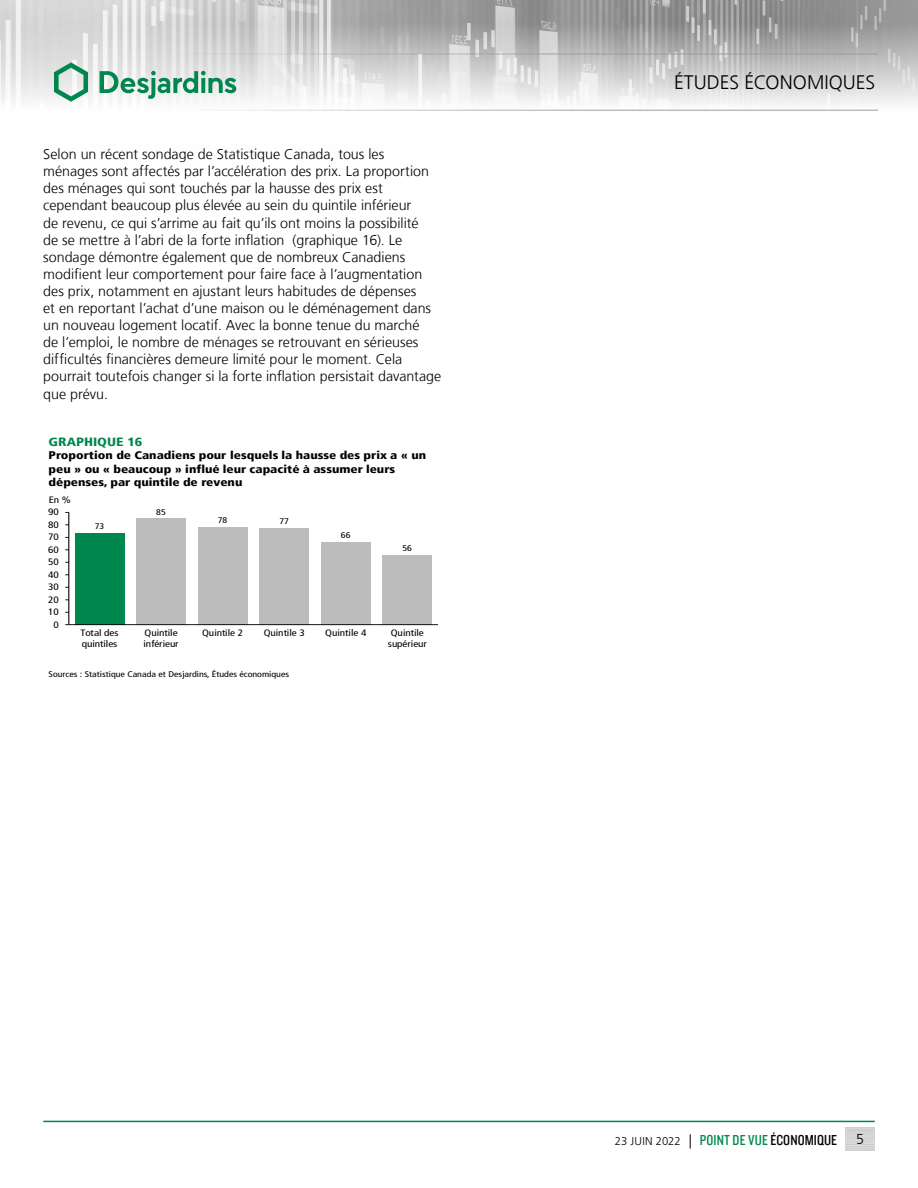
<style>
.page{position:relative;width:918px;height:1188px;background:#fff}
.page>*{position:absolute;margin:0;border:0;box-sizing:border-box;transform-origin:0 0}
.t1{font:300 19.5px "Frutiger LT";color:#000}
.t2{font:300 14.25px/17.1px "Frutiger LT";color:#000}
.t3{font:900 condensed 12px "Frutiger LT";letter-spacing:-.005em;color:#00874e;scale:1.2 1}
.t4{font:300 11.25px "Frutiger LT";letter-spacing:.005em;color:#000}
.t5{font:900 condensed 11.1px "Frutiger LT";color:#000;scale:1.2 1}
.t6{font:condensed 9.3px "Frutiger LT";color:#000;scale:1.2 1}
.t7{font:condensed 8.25px "Frutiger LT";color:#000;scale:1.2 1}
.s1{font-size:14.25px}
.s2{font-family:"Knockout 29 Junior Ltweight";font-weight:400;font-size:15px;color:#00874e}
.s3{font-family:"Knockout 29 Junior Ltweight";font-weight:400;font-size:15px}
</style>
<div class="page">
<img style="left:0;top:0;width:918px;height:110px">
<hr style="left:0;top:54px;width:878px;height:1px;background:#9d9d9c">
<hr style="left:0;top:110px;width:878px;height:1px;background:#9d9d9c">
<svg style="left:54px;top:62px;width:34px;height:40px"></svg>
<svg style="left:100px;top:71px;width:136px;height:28px"></svg>
<hr style="left:43px;top:1121px;width:832px;height:1px;background:#00874e">
<div style="left:75px;top:534px;width:49px;height:91px;background:#00874e"></div>
<div style="left:383px;top:555px;width:49px;height:70px;background:#bdbcbc"></div>
<div style="left:321px;top:542px;width:49px;height:83px;background:#bdbcbc"></div>
<div style="left:260px;top:529px;width:49px;height:96px;background:#bdbcbc"></div>
<div style="left:198px;top:527px;width:49px;height:98px;background:#bdbcbc"></div>
<div style="left:137px;top:519px;width:49px;height:106px;background:#bdbcbc"></div>
<hr style="left:69px;top:512px;width:1px;height:113px;background:#000">
<hr style="left:69px;top:624px;width:369px;height:1px;background:#000">
<p class="t2" style="left:43px;top:146px;width:387px">Selon un récent sondage de Statistique Canada, tous les ménages sont affectés par l’accélération des prix. La proportion des ménages qui sont touchés par la hausse des prix est cependant beaucoup plus élevée au sein du quintile inférieur de revenu, ce qui s’arrime au fait qu’ils ont moins la possibilité de se mettre à l’abri de la forte inflation (graphique 16). Le sondage démontre également que de nombreux Canadiens modifient leur comportement pour faire face à l’augmentation des prix, notamment en ajustant leurs habitudes de dépenses</p>
<p class="t2" style="left:43px;top:300px;width:389px">et en reportant l’achat d’une maison ou le déménagement dans</p>
<p class="t2" style="left:43px;top:317px;width:400px">un nouveau logement locatif. Avec la bonne tenue du marché<br>de l’emploi, le nombre de ménages se retrouvant en sérieuses difficultés financières demeure limité pour le moment. Cela pourrait toutefois changer si la forte inflation persistait davantage que prévu.</p>
<h6 class="t3" style="left:49px;top:435px;width:80px">GRAPHIQUE 16</h6>
<p class="t5" style="left:49px;top:449px;width:316px">Proportion de Canadiens pour lesquels la hausse des prix a « un</p>
<p class="t5" style="left:49px;top:462px;width:290px">peu » ou « beaucoup » influé leur capacité à assumer leurs</p>
<p class="t5" style="left:49px;top:475px;width:163px">dépenses, par quintile de revenu</p>
<p class="t6" style="left:49px;top:494px;width:20px">En %</p>
<p class="t7" style="left:95px;top:522px;width:9px">73</p>
<p class="t6" style="left:48px;top:507px;width:10px">90</p>
<p class="t7" style="left:156px;top:508px;width:9px">85</p>
<p class="t7" style="left:218px;top:516px;width:9px">78</p>
<p class="t7" style="left:279px;top:517px;width:9px">77</p>
<p class="t6" style="left:48px;top:519px;width:10px">80</p>
<p class="t6" style="left:48px;top:532px;width:10px">70</p>
<p class="t6" style="left:48px;top:544px;width:10px">60</p>
<p class="t6" style="left:48px;top:557px;width:10px">50</p>
<p class="t6" style="left:48px;top:569px;width:10px">40</p>
<p class="t6" style="left:48px;top:582px;width:10px">30</p>
<p class="t6" style="left:48px;top:594px;width:10px">20</p>
<p class="t6" style="left:48px;top:607px;width:10px">10</p>
<p class="t7" style="left:341px;top:531px;width:9px">66</p>
<p class="t7" style="left:403px;top:543px;width:9px">56</p>
<p class="t6" style="left:53px;top:619px;width:6px">0</p>
<p class="t6" style="left:80px;top:628px;width:33px">Total des</p>
<p class="t6" style="left:145px;top:628px;width:29px">Quintile</p>
<p class="t6" style="left:202px;top:628px;width:36px">Quintile 2</p>
<p class="t6" style="left:264px;top:628px;width:36px">Quintile 3</p>
<p class="t6" style="left:325px;top:628px;width:36px">Quintile 4</p>
<p class="t6" style="left:391px;top:628px;width:29px">Quintile</p>
<p class="t6" style="left:82px;top:639px;width:31px">quintiles</p>
<p class="t6" style="left:144px;top:639px;width:31px">inférieur</p>
<p class="t6" style="left:388px;top:639px;width:34px">supérieur</p>
<p class="t7" style="left:49px;top:669px;width:202px">Sources : Statistique Canada et Desjardins, Études économiques</p>
<h1 class="t1" style="left:674px;top:72px;width:203px">ÉTUDES ÉCONOMIQUES</h1>
<p class="t4" style="left:615px;top:1135px;width:224px">23 JUIN 2022 <span class="s1">|</span> <span class="s2">POINT DE VUE</span> <span class="s3">ÉCONOMIQUE</span></p>
<p class="t2" style="left:856px;top:1131px;width:9px">5</p>
</div>
